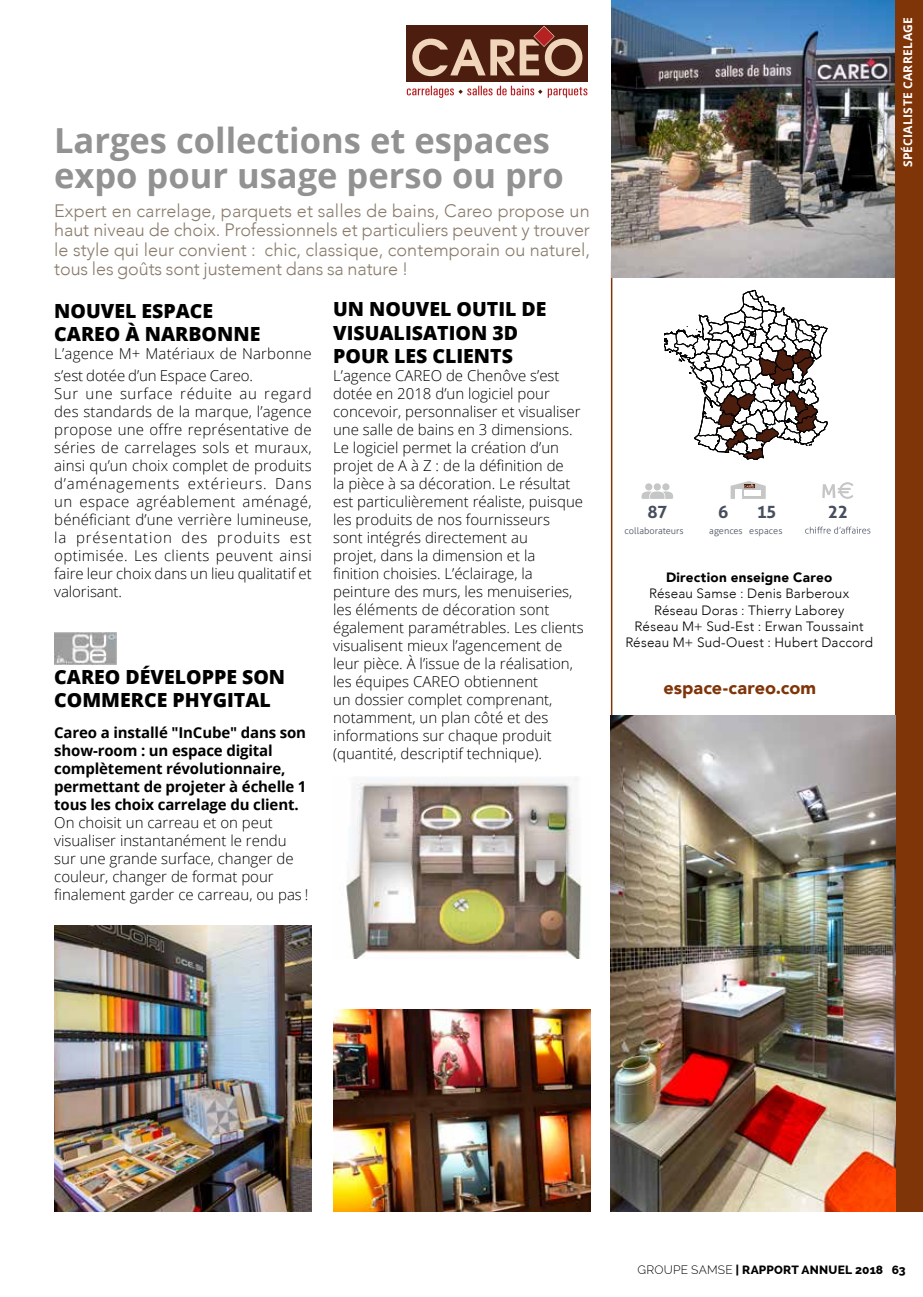
<style>
.page{position:relative;width:923px;height:1297px;background:#fff}
.page>*{position:absolute;margin:0;border:0;box-sizing:border-box;transform-origin:0 0}
.t1{font:700 34.5px/34.5px "Open Sans";color:#919291}
.t2{font:800 19.5px/23.4px "Open Sans";color:#000}
.t3{font:300 18px/19.5px "Avenir";letter-spacing:-.005em;color:#8a7b6b;text-align:justify}
.t4{font:900 18px "Avenir";color:#803508}
.t5{font:700 17.1px "Aller";color:#464f5e}
.t6{font:300 15px/18px "Open Sans";color:#000}
.t7{font:700 15px/18px "Open Sans";letter-spacing:-.01em;color:#000}
.t8{font:300 13.5px/16.2px "Avenir";letter-spacing:.015em;color:#000;text-align:center}
.t9{font:900 13.5px "Avenir";letter-spacing:.015em;color:#000}
.t10{font:800 12px "Raleway";letter-spacing:.015em;color:#000}
.t11{font:700 12px "Open Sans";letter-spacing:.025em;color:#fff}
.t12{font:300 9.3px "Aller";color:#464f5e}
.s1{font-weight:300}
</style>
<div class="page">
<hr style="left:611px;top:261px;width:1px;height:951px;background:#803508">
<div style="left:407px;top:25px;width:181px;height:56px;background:#4d1e10"></div>
<svg style="left:548px;top:87px;width:39px;height:11px"></svg>
<svg style="left:407px;top:86px;width:135px;height:12px"></svg>
<svg style="left:412px;top:26px;width:170px;height:50px"></svg>
<svg style="left:664px;top:290px;width:163px;height:170px"></svg>
<div style="left:662px;top:483px;width:7px;height:7px;background:#c5c6c6;border-radius:50%"></div>
<div style="left:645px;top:483px;width:7px;height:7px;background:#c5c6c6;border-radius:50%"></div>
<div style="left:654px;top:483px;width:7px;height:7px;background:#c5c6c6;border-radius:50%"></div>
<svg style="left:641px;top:491px;width:32px;height:8px"></svg>
<svg style="left:805px;top:527px;width:65px;height:7px"></svg>
<svg style="left:822px;top:482px;width:31px;height:17px"></svg>
<svg style="left:730px;top:481px;width:35px;height:18px"></svg>
<img style="left:54px;top:632px;width:62px;height:32px">
<div style="left:895px;top:0;width:28px;height:1212px;background:#803508"></div>
<img style="left:611px;top:0;width:283px;height:278px">
<img style="left:346px;top:778px;width:236px;height:180px">
<img style="left:611px;top:716px;width:284px;height:496px">
<img style="left:54px;top:926px;width:257px;height:285px">
<img style="left:333px;top:1010px;width:257px;height:202px">
<h1 class="t1" style="left:54px;top:123px;width:511px">Larges collections et espaces expo pour usage perso ou pro</h1>
<p class="t3" style="left:54px;top:201px;width:537px">Expert en carrelage, parquets et salles de bains, Careo propose un haut niveau de choix. Professionnels et particuliers peuvent y trouver le style qui leur convient : chic, classique, contemporain ou naturel, tous les goûts sont justement dans sa nature !</p>
<h2 class="t2" style="left:54px;top:298px;width:208px">NOUVEL ESPACE<br>CAREO À NARBONNE</h2>
<p class="t6" style="left:54px;top:342px;width:259px;line-height:21.6px">L’agence M+ Matériaux de Narbonne s’est dotée d’un Espace Careo.</p>
<p class="t6" style="left:54px;top:384px;width:259px;text-align:justify">Sur une surface réduite au regard des standards de la marque, l’agence propose une offre représentative de séries de carrelages sols et muraux, ainsi qu’un choix complet de produits d’aménagements extérieurs. Dans un espace agréablement aménagé, bénéficiant d’une verrière lumineuse, la présentation des produits est optimisée. Les clients peuvent ainsi faire leur choix dans un lieu qualitatif et valorisant.</p>
<h2 class="t2" style="left:54px;top:664px;width:232px">CAREO DÉVELOPPE SON<br>COMMERCE PHYGITAL</h2>
<p class="t7" style="left:54px;top:723px;width:254px">Careo a installé "InCube" dans son show-room : un espace digital complètement révolutionnaire, permettant de projeter à échelle 1 tous les choix carrelage du client.</p>
<p class="t6" style="left:54px;top:813px;width:256px">On choisit un carreau et on peut visualiser instantanément le rendu sur une grande surface, changer de couleur, changer de format pour finalement garder ce carreau, ou pas !</p>
<h2 class="t2" style="left:333px;top:296px;width:215px">UN NOUVEL OUTIL DE<br>VISUALISATION 3D<br>POUR LES CLIENTS</h2>
<p class="t6" style="left:333px;top:366px;width:252px">L’agence CAREO de Chenôve s’est dotée en 2018 d’un logiciel pour concevoir, personnaliser et visualiser une salle de bains en 3 dimensions.<br>Le logiciel permet la création d’un projet de A à Z : de la définition de<br>la pièce à sa décoration. Le résultat est particulièrement réaliste, puisque les produits de nos fournisseurs<br>sont intégrés directement au<br>projet, dans la dimension et la finition choisies. L’éclairage, la peinture des murs, les menuiseries, les éléments de décoration sont également paramétrables. Les clients visualisent mieux l’agencement de leur pièce. À l’issue de la réalisation, les équipes CAREO obtiennent<br>un dossier complet comprenant, notamment, un plan côté et des informations sur chaque produit (quantité, descriptif technique).</p>
<p class="t11" style="left:899px;top:167px;width:151px;rotate:-90deg">SPÉCIALISTE CARRELAGE</p>
<p class="t5" style="left:647px;top:502px;width:21px">87</p>
<p class="t5" style="left:718px;top:502px;width:12px">6</p>
<p class="t5" style="left:756px;top:502px;width:21px">15</p>
<p class="t5" style="left:828px;top:502px;width:22px">22</p>
<p class="t12" style="left:624px;top:525px;width:61px">collaborateurs</p>
<p class="t12" style="left:709px;top:525px;width:75px">agences espaces</p>
<p class="t9" style="left:666px;top:566px;width:168px">Direction enseigne Careo</p>
<p class="t8" style="left:625px;top:586px;width:249px">Réseau Samse : Denis Barberoux<br>Réseau Doras : Thierry Laborey<br>Réseau M+ Sud-Est : Erwan Toussaint Réseau M+ Sud-Ouest : Hubert Daccord</p>
<p class="t4" style="left:663px;top:672px;width:154px">espace-careo.com</p>
<p class="t10" style="left:637px;top:1262px;width:269px"><span class="s1">GROUPE SAMSE</span> | RAPPORT ANNUEL 2018 63</p>
</div>
